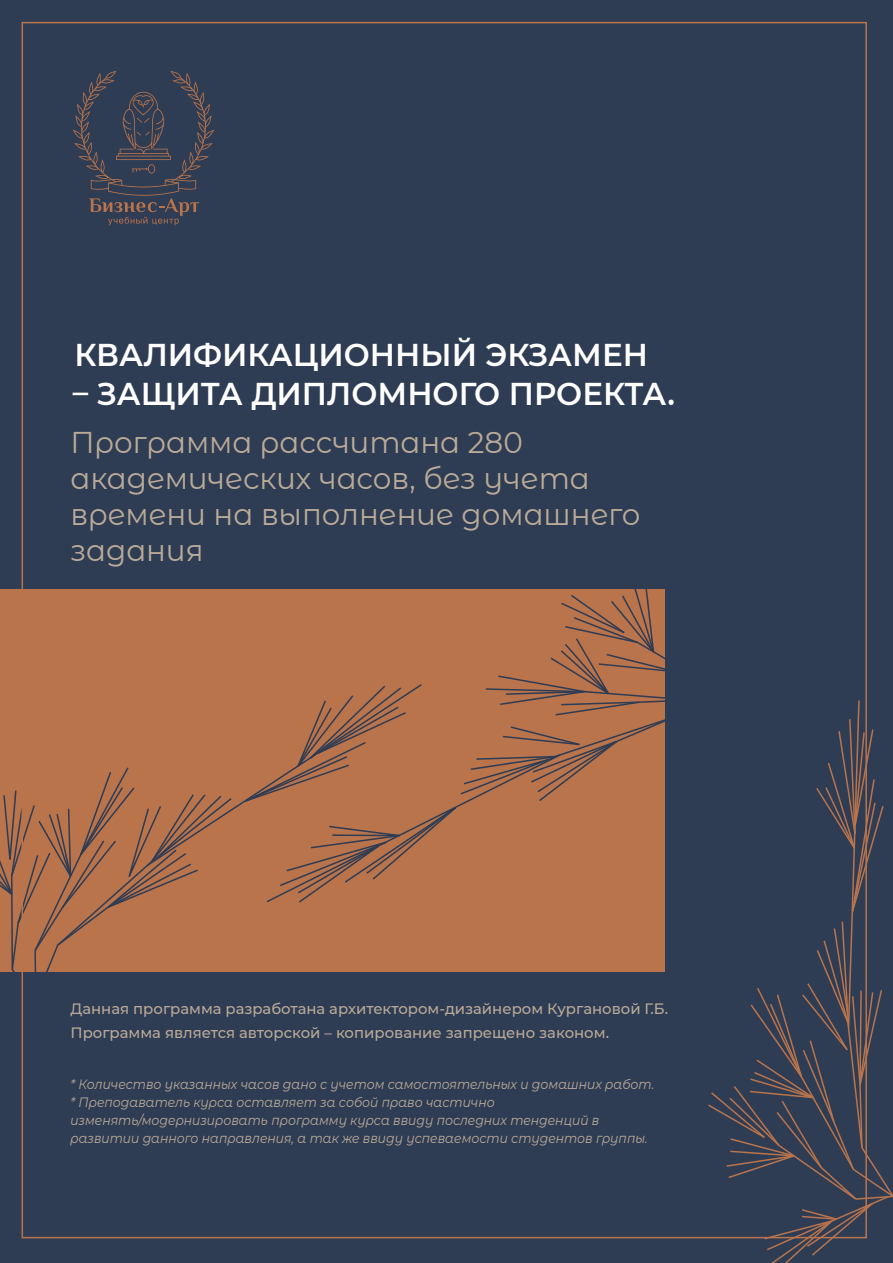
<style>
.page{position:relative;width:893px;height:1263px;background:#2e3c54}
.page>*{position:absolute;margin:0;border:0;box-sizing:border-box;transform-origin:0 0}
.t1{font:600 31.5px "Montserrat";color:#fff}
.t2{font:30px/36px "Montserrat";color:#baab98}
.t3{font:500 15px/24px "Montserrat";color:#baab98}
.t4{font:italic 13.5px/18px "Montserrat";color:#baab98;scale:.92 1}
</style>
<div class="page">
<div style="left:0;top:589px;width:665px;height:382px;background:#b9744c"></div>
<svg style="left:0;top:767px;width:232px;height:232px"></svg>
<svg style="left:245px;top:589px;width:648px;height:674px"></svg>
<svg style="left:73px;top:71px;width:141px;height:154px"></svg>
<h1 class="t1" style="left:75px;top:333px;width:575px">КВАЛИФИКАЦИОННЫЙ ЭКЗАМЕН</h1>
<h1 class="t1" style="left:73px;top:372px;width:604px">– ЗАЩИТА ДИПЛОМНОГО ПРОЕКТА.</h1>
<h2 class="t2" style="left:70px;top:423px;width:571px">Программа рассчитана 280 академических часов, без учета времени на выполнение домашнего задания</h2>
<p class="t3" style="left:70px;top:996px;width:599px">Данная программа разработана архитектором-дизайнером Кургановой Г.Б.<br>Программа является авторской – копирование запрещено законом.</p>
<p class="t4" style="left:70px;top:1075px;width:636px">* Количество указанных часов дано с учетом самостоятельных и домашних работ. * Преподаватель курса оставляет за собой право частично изменять/модернизировать программу курса ввиду последних тенденций в развитии данного направления, а так же ввиду успеваемости студентов группы.</p>
</div>
